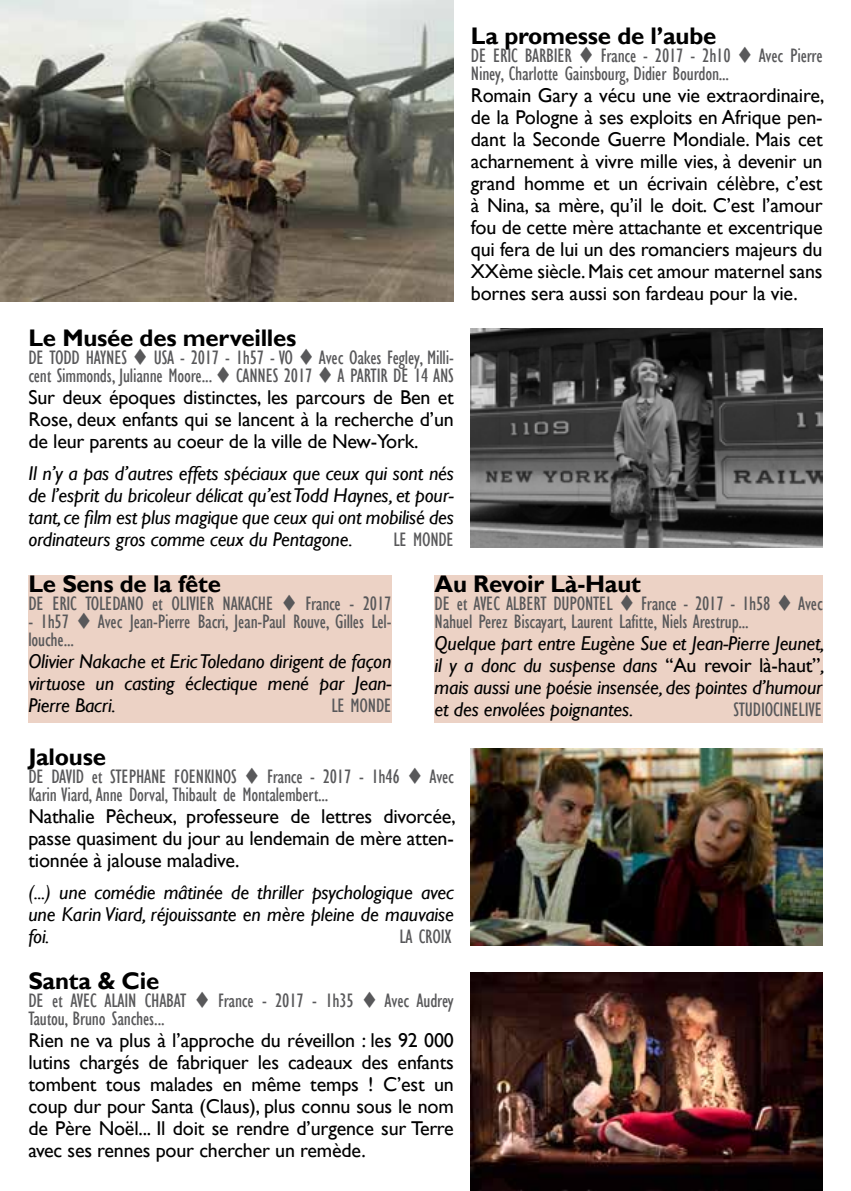
<style>
.page{position:relative;width:851px;height:1191px;background:#fff}
.page>*{position:absolute;margin:0;border:0;box-sizing:border-box;transform-origin:0 0}
.t1{font:700 24px "Gill Sans";letter-spacing:-.01em;color:#000}
.t2{font:20px/22px "Gill Sans";letter-spacing:-.01em;color:#000;text-align:justify}
.t3{font:condensed 20px/18px "Gill Sans";letter-spacing:-.01em;color:#58585a}
.t4{font:italic 20px/22px "Gill Sans";letter-spacing:-.01em;color:#000;text-align:justify}
.s1{font-style:normal}
</style>
<div class="page">
<img style="left:0;top:0;width:454px;height:301px">
<img style="left:471px;top:748px;width:351px;height:197px">
<img style="left:471px;top:972px;width:351px;height:219px">
<div style="left:28px;top:575px;width:363px;height:148px;background:#ecd2c5"></div>
<img style="left:471px;top:329px;width:351px;height:218px">
<div style="left:434px;top:575px;width:388px;height:148px;background:#ecd2c5"></div>
<p class="t1" style="left:471px;top:21px;width:247px">La promesse de l’aube</p>
<p class="t3" style="left:471px;top:46px;width:353px">DE ERIC BARBIER ▼ France - 2017 - 2h10 ▼ Avec Pierre<br>Niney, Charlotte Gainsbourg, Didier Bourdon...</p>
<p class="t2" style="left:471px;top:84px;width:355px">Romain Gary a vécu une vie extraordinaire, de la Pologne à ses exploits en Afrique pen&shy;dant la Seconde Guerre Mondiale. Mais cet acharnement à vivre mille vies, à devenir un grand homme et un écrivain célèbre, c’est à Nina, sa mère, qu’il le doit. C’est l’amour fou de cette mère attachante et excentrique qui fera de lui un des romanciers majeurs du XXème siècle. Mais cet amour maternel sans bornes sera aussi son fardeau pour la vie.</p>
<p class="t1" style="left:28px;top:323px;width:269px">Le Musée des merveilles</p>
<p class="t3" style="left:28px;top:348px;width:427px">DE TODD HAYNES ▼ USA - 2017 - 1h57 - VO ▼ Avec Oakes Fegley, Milli&shy;cent Simmonds, Julianne Moore... ▼ CANNES 2017 ▼ A PARTIR DE 14 ANS</p>
<p class="t2" style="left:28px;top:387px;width:427px">Sur deux époques distinctes, les parcours de Ben et Rose, deux enfants qui se lancent à la recherche d’un de leur parents au coeur de la ville de New-York.</p>
<p class="t4" style="left:28px;top:463px;width:427px">Il n’y a pas d’autres effets spéciaux que ceux qui sont nés de l’esprit du bricoleur délicat qu’est Todd Haynes, et pour&shy;tant, ce film est plus magique que ceux qui ont mobilisé des ordinateurs gros comme ceux du Pentagone.</p>
<p class="t3" style="left:393px;top:530px;width:62px">LE MONDE</p>
<p class="t1" style="left:434px;top:569px;width:208px">Au Revoir Là-Haut</p>
<p class="t3" style="left:434px;top:595px;width:389px">DE et AVEC ALBERT DUPONTEL ▼ France - 2017 - 1h58 ▼ Avec<br>Nahuel Perez Biscayart, Laurent Lafitte, Niels Arestrup...</p>
<p class="t4" style="left:434px;top:633px;width:391px">Quelque part entre Eugène Sue et Jean-Pierre Jeunet, il y a donc du suspense dans <span class="s1">‘‘Au revoir là-haut’’</span>, mais aussi une poésie insensée, des pointes d’humour et des envolées poignantes.</p>
<p class="t1" style="left:28px;top:569px;width:194px">Le Sens de la fête</p>
<p class="t3" style="left:28px;top:595px;width:364px">DE ERIC TOLEDANO et OLIVIER NAKACHE ▼ France - 2017</p>
<p class="t3" style="left:28px;top:613px;width:364px">- 1h57 ▼ Avec Jean-Pierre Bacri, Jean-Paul Rouve, Gilles Lel&shy;louche...</p>
<p class="t4" style="left:28px;top:651px;width:364px">Olivier Nakache et Eric Toledano dirigent de façon virtuose un casting éclectique mené par Jean-Pierre Bacri.</p>
<p class="t3" style="left:331px;top:697px;width:61px">LE MONDE</p>
<p class="t3" style="left:733px;top:701px;width:90px">STUDIOCINELIVE</p>
<p class="t1" style="left:28px;top:742px;width:79px">Jalouse</p>
<p class="t3" style="left:28px;top:767px;width:427px">DE DAVID et STEPHANE FOENKINOS ▼ France - 2017 - 1h46 ▼ Avec<br>Karin Viard, Anne Dorval, Thibault de Montalembert...</p>
<p class="t2" style="left:28px;top:805px;width:429px">Nathalie Pêcheux, professeure de lettres divorcée, passe quasiment du jour au lendemain de mère atten&shy;tionnée à jalouse maladive.</p>
<p class="t4" style="left:28px;top:881px;width:427px">(...) une comédie mâtinée de thriller psychologique avec une Karin Viard, réjouissante en mère pleine de mauvaise foi.</p>
<p class="t3" style="left:399px;top:927px;width:54px">LA CROIX</p>
<p class="t1" style="left:28px;top:966px;width:132px">Santa &amp; Cie</p>
<p class="t3" style="left:28px;top:991px;width:427px">DE et AVEC ALAIN CHABAT ▼ France - 2017 - 1h35 ▼ Avec Audrey<br>Tautou, Bruno Sanches...</p>
<p class="t2" style="left:28px;top:1030px;width:427px">Rien ne va plus à l’approche du réveillon : les 92 000 lutins chargés de fabriquer les cadeaux des enfants tombent tous malades en même temps ! C’est un coup dur pour Santa (Claus), plus connu sous le nom de Père Noël... Il doit se rendre d’urgence sur Terre avec ses rennes pour chercher un remède.</p>
</div>
